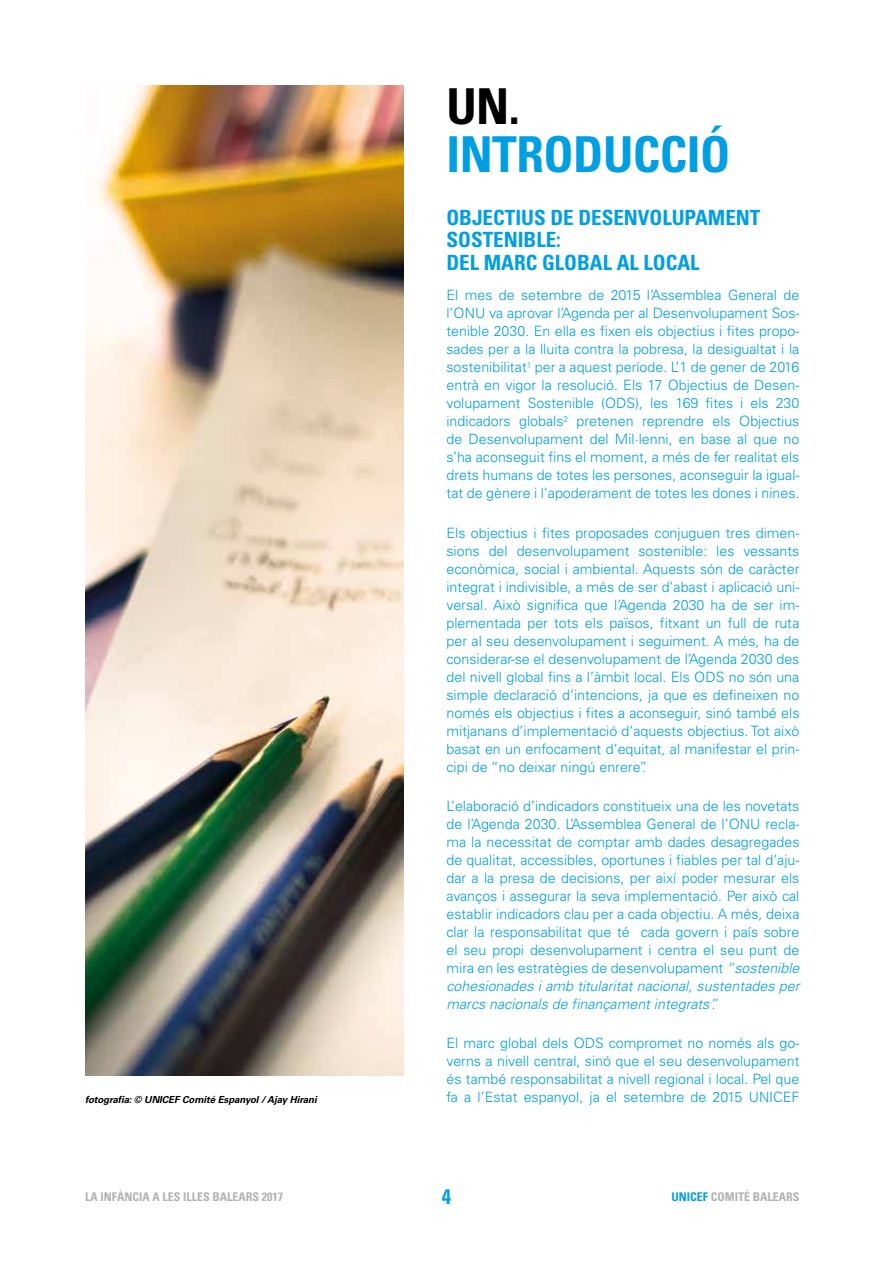
<style>
.page{position:relative;width:893px;height:1263px;background:#fff}
.page>*{position:absolute;margin:0;border:0;box-sizing:border-box;transform-origin:0 0}
.t1{font:700 condensed 49.5px "Univers";letter-spacing:-.01em;color:#009fe3}
.t2{font:700 condensed 49.5px "Univers";color:#000}
.t3{font:700 condensed 21px/22.5px "Univers";color:#009fe3}
.t4{font:300 14.25px/18px "Univers";color:#009fe3;text-align:justify}
.t5{font:700 condensed 12px "Univers";color:#b3b2b2}
.t6{font:italic 700 9.75px "Univers";letter-spacing:-.01em;color:#000}
.s1{font-style:italic}
.s2{color:#009fe3}
</style>
<div class="page">
<img style="left:85px;top:86px;width:319px;height:990px">
<h1 class="t2" style="left:446px;top:76px;width:75px">UN.</h1>
<h1 class="t1" style="left:446px;top:124px;width:285px">INTRODUCCIÓ</h1>
<h2 class="t3" style="left:446px;top:206px;width:315px">OBJECTIUS DE DESENVOLUPAMENT<br>SOSTENIBLE:<br>DEL MARC GLOBAL AL LOCAL</h2>
<p class="t4" style="left:446px;top:286px;width:354px">El mes de setembre de 2015 l’Assemblea General de l’ONU va aprovar l’Agenda per al Desenvolupament Sos&shy;tenible 2030. En ella es fixen els objectius i fites propo&shy;sades per a la lluita contra la pobresa, la desigualtat i la sostenibilitat<sup>1</sup> per a aquest període. L’1 de gener de 2016 entrà en vigor la resolució. Els 17 Objectius de Desen&shy;volupament Sostenible (ODS), les 169 fites i els 230 indicadors globals<sup>2</sup> pretenen reprendre els Objectius de Desenvolupament del Mil·lenni, en base al que no s’ha aconseguit fins el moment, a més de fer realitat els drets humans de totes les persones, aconseguir la igual&shy;tat de gènere i l’apoderament de totes les dones i nines.</p>
<p class="t4" style="left:446px;top:524px;width:354px">Els objectius i fites proposades conjuguen tres dimen&shy;sions del desenvolupament sostenible: les vessants econòmica, social i ambiental. Aquests són de caràcter integrat i indivisible, a més de ser d’abast i aplicació uni&shy;versal. Això significa que l’Agenda 2030 ha de ser im&shy;plementada per tots els països, fitxant un full de ruta per al seu desenvolupament i seguiment. A més, ha de considerar-se el desenvolupament de l’Agenda 2030 des del nivell global fins a l’àmbit local. Els ODS no són una simple declaració d’intencions, ja que es defineixen no només els objectius i fites a aconseguir, sinó també els mitjanans d’implementació d’aquests objectius. Tot això basat en un enfocament d’equitat, al manifestar el prin&shy;cipi de “no deixar ningú enrere”.</p>
<p class="t4" style="left:446px;top:797px;width:354px">L’elaboració d’indicadors constitueix una de les novetats de l’Agenda 2030. L’Assemblea General de l’ONU recla&shy;ma la necessitat de comptar amb dades desagregades de qualitat, accessibles, oportunes i fiables per tal d’aju&shy;dar a la presa de decisions, per així poder mesurar els avanços i assegurar la seva implementació. Per això cal establir indicadors clau per a cada objectiu. A més, deixa clar la responsabilitat que té cada govern i país sobre el seu propi desenvolupament i centra el seu punt de mira en les estratègies de desenvolupament <span class="s1">“sostenible cohesionades i amb titularitat nacional, sustentades per marcs nacionals de finançament integrats”.</span></p>
<p class="t4" style="left:446px;top:1034px;width:354px">El marc global dels ODS compromet no només als go&shy;verns a nivell central, sinó que el seu desenvolupament és també responsabilitat a nivell regional i local. Pel que</p>
<p class="t6" style="left:85px;top:1094px;width:233px">fotografia: © UNICEF Comité Espanyol / Ajay Hirani</p>
<p class="t4" style="left:446px;top:1088px;width:354px">fa a l’Estat espanyol, ja el setembre de 2015 UNICEF</p>
<p class="t5" style="left:85px;top:1189px;width:199px">LA INFÀNCIA A LES ILLES BALEARS 2017</p>
<h2 class="t3" style="left:442px;top:1185px;width:11px">4</h2>
<p class="t5" style="left:671px;top:1189px;width:130px"><span class="s2">UNICEF</span> COMITÉ BALEARS</p>
</div>
